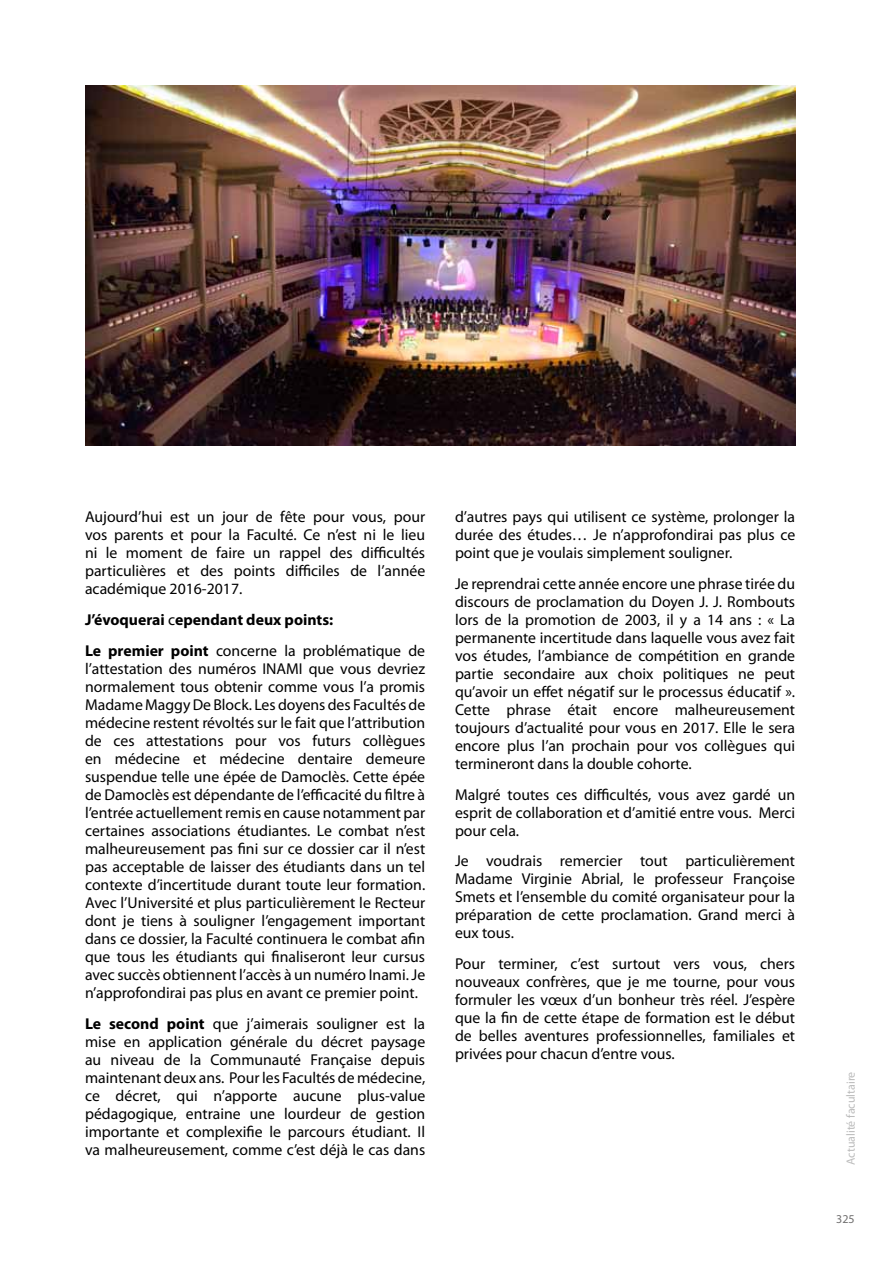
<style>
.page{position:relative;width:893px;height:1263px;background:#fff}
.page>*{position:absolute;margin:0;border:0;box-sizing:border-box;transform-origin:0 0}
.t1{font:15.75px/18px "Myriad Pro";color:#000;text-align:justify}
.t2{font:700 15.75px/30.8px "Myriad Pro";color:#000}
.t3{font:12px "Myriad Pro";color:#bcbcbc}
.t4{font:12px "Myriad Pro";color:#706f6f}
.s1{font-weight:400}
.s2{font-weight:700}
</style>
<div class="page">
<img style="left:85px;top:85px;width:710px;height:360px">
<p class="t1" style="left:85px;top:508px;width:342px">Aujourd’hui est un jour de fête pour vous, pour vos parents et pour la Faculté. Ce n’est ni le lieu ni le moment de faire un rappel des difficultés particulières et des points difficiles de l’année académique 2016-2017.</p>
<p class="t2" style="left:85px;top:604px;width:342px">J’évoquerai <span class="s1">c</span>ependant deux points:<br>Le premier point <span class="s1">concerne la problématique de</span></p>
<p class="t1" style="left:85px;top:659px;width:342px">l’attestation des numéros INAMI que vous devriez normalement tous obtenir comme vous l’a promis Madame Maggy De Block. Les doyens des Facultés de médecine restent révoltés sur le fait que l’attribution de ces attestations pour vos futurs collègues en médecine et médecine dentaire demeure suspendue telle une épée de Damoclès. Cette épée de Damoclès est dépendante de l’efficacité du filtre à l’entrée actuellement remis en cause notamment par certaines associations étudiantes. Le combat n’est malheureusement pas fini sur ce dossier car il n’est pas acceptable de laisser des étudiants dans un tel contexte d’incertitude durant toute leur formation.<br>Avec l’Université et plus particulièrement le Recteur dont je tiens à souligner l’engagement important dans ce dossier, la Faculté continuera le combat afin que tous les étudiants qui finaliseront leur cursus avec succès obtiennent l’accès à un numéro Inami. Je n’approfondirai pas plus en avant ce premier point.</p>
<p class="t1" style="left:85px;top:1014px;width:342px"><span class="s2">Le second point</span> que j’aimerais souligner est la mise en application générale du décret paysage au niveau de la Communauté Française depuis maintenant deux ans. Pour les Facultés de médecine, ce décret, qui n’apporte aucune plus-value pédagogique, entraine une lourdeur de gestion importante et complexifie le parcours étudiant. Il va malheureusement, comme c’est déjà le cas dans</p>
<p class="t1" style="left:455px;top:508px;width:342px">d’autres pays qui utilisent ce système, prolonger la durée des études… Je n’approfondirai pas plus ce point que je voulais simplement souligner.</p>
<p class="t1" style="left:455px;top:574px;width:342px">Je reprendrai cette année encore une phrase tirée du discours de proclamation du Doyen J. J. Rombouts lors de la promotion de 2003, il y a 14 ans : « La permanente incertitude dans laquelle vous avez fait vos études, l’ambiance de compétition en grande partie secondaire aux choix politiques ne peut qu’avoir un effet négatif sur le processus éducatif ».<br>Cette phrase était encore malheureusement toujours d’actualité pour vous en 2017. Elle le sera encore plus l’an prochain pour vos collègues qui termineront dans la double cohorte.</p>
<p class="t1" style="left:455px;top:785px;width:342px">Malgré toutes ces difficultés, vous avez gardé un esprit de collaboration et d’amitié entre vous. Merci pour cela.</p>
<p class="t1" style="left:455px;top:852px;width:342px">Je voudrais remercier tout particulièrement Madame Virginie Abrial, le professeur Françoise Smets et l’ensemble du comité organisateur pour la préparation de cette proclamation. Grand merci à eux tous.</p>
<p class="t1" style="left:455px;top:955px;width:342px">Pour terminer, c’est surtout vers vous, chers nouveaux confrères, que je me tourne, pour vous formuler les vœux d’un bonheur très réel. J’espère que la fin de cette étape de formation est le début de belles aventures professionnelles, familiales et privées pour chacun d’entre vous.</p>
<p class="t3" style="left:843px;top:1165px;width:95px;rotate:-90deg">Actualité facultaire</p>
<p class="t4" style="left:836px;top:1211px;width:20px">325</p>
</div>
